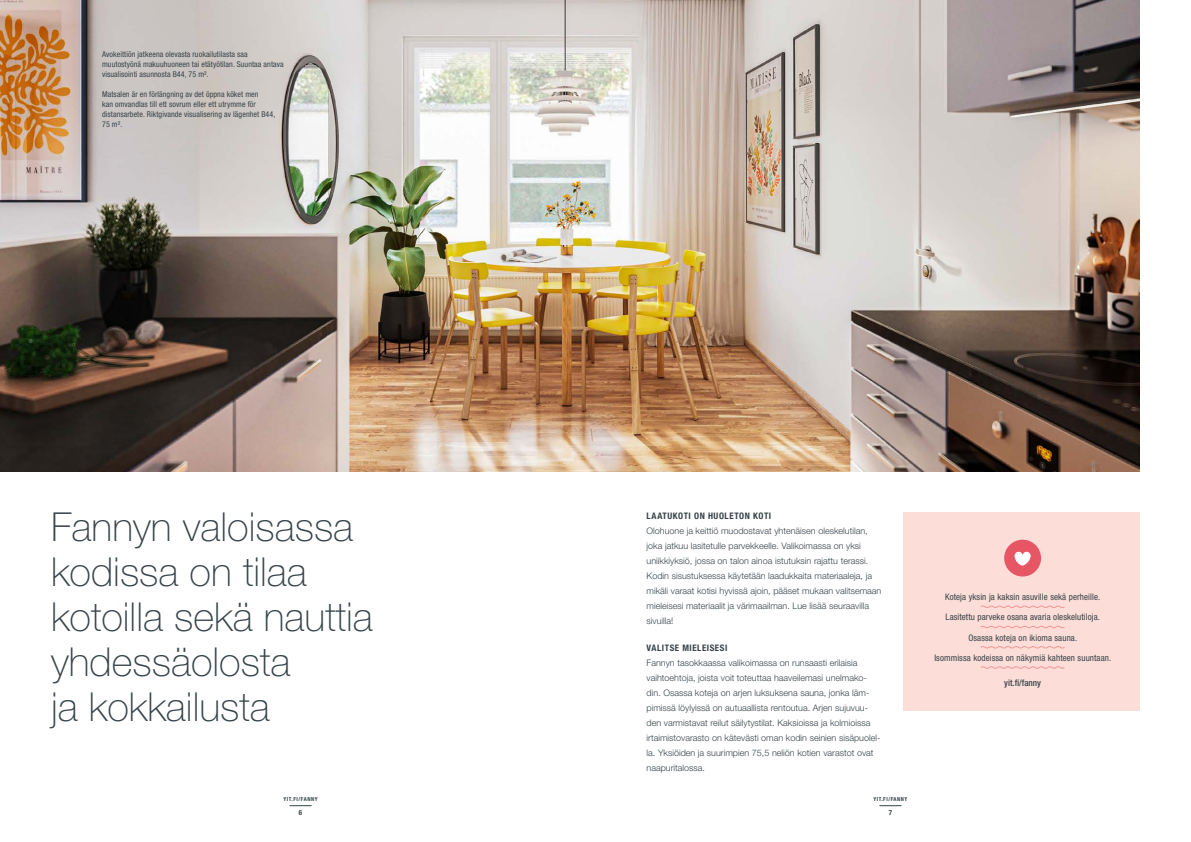
<style>
.page{position:relative;width:1191px;height:842px;background:#fff}
.page>*{position:absolute;margin:0;border:0;box-sizing:border-box;transform-origin:0 0}
.t1{font:100 40px/45px "Helvetica Neue LT Pro";color:#364349}
.t2{font:300 9px/15px "Helvetica Neue LT Pro";color:#364349}
.t3{font:condensed 9px "Helvetica Neue LT Pro";letter-spacing:.01em;color:#364349}
.t4{font:700 condensed 9px "Helvetica Neue LT Pro";letter-spacing:.06em;color:#364349}
.t5{font:500 condensed 9px "Helvetica Neue LT Pro";color:#364349}
.t6{font:condensed 8px/10px "Helvetica Neue LT Pro";letter-spacing:.01em;color:#364349}
.t7{font:700 condensed 7px "Helvetica Neue LT Pro";color:#364349}
.t8{font:700 condensed 5.5px "Helvetica Neue LT Pro";letter-spacing:.1em;color:#364349}
</style>
<div class="page">
<img style="left:0;top:0;width:1140px;height:471px">
<div style="left:904px;top:513px;width:236px;height:198px;background:#fcddd8"></div>
<svg style="left:980px;top:605px;width:85px;height:3px"></svg>
<svg style="left:980px;top:625px;width:85px;height:4px"></svg>
<svg style="left:980px;top:646px;width:85px;height:3px"></svg>
<svg style="left:980px;top:666px;width:85px;height:3px"></svg>
<div style="left:1004px;top:540px;width:37px;height:36px;background:#e65664;border-radius:50%"></div>
<svg style="left:1014px;top:552px;width:16px;height:14px"></svg>
<svg style="left:290px;top:805px;width:21px;height:1px"></svg>
<svg style="left:879px;top:805px;width:22px;height:1px"></svg>
<p class="t6" style="left:102px;top:49px;width:183px">Avokeittiön jatkeena olevasta ruokailutilasta saa muutostyönä makuuhuoneen tai etätyötilan. Suuntaa antava visualisointi asunnosta B44, 75 m².</p>
<p class="t6" style="left:102px;top:89px;width:175px">Matsalen är en förlängning av det öppna köket men<br>kan omvandlas till ett sovrum eller ett utrymme för distansarbete. Riktgivande visualisering av lägenhet B44, 75 m².</p>
<h1 class="t1" style="left:51px;top:504px;width:323px">Fannyn valoisassa kodissa on tilaa kotoilla sekä nauttia yhdessäolosta<br>ja kokkailusta</h1>
<p class="t4" style="left:646px;top:510px;width:126px">LAATUKOTI ON HUOLETON KOTI</p>
<p class="t2" style="left:646px;top:523px;width:236px">Olohuone ja keittiö muodostavat yhtenäisen oleskelutilan, joka jatkuu lasitetulle parvekkeelle. Valikoimassa on yksi uniikkiyksiö, jossa on talon ainoa istutuksin rajattu terassi.<br>Kodin sisustuksessa käytetään laadukkaita materiaaleja, ja mikäli varaat kotisi hyvissä ajoin, pääset mukaan valitsemaan mieleisesi materiaalit ja värimaailman. Lue lisää seuraavilla sivuilla!</p>
<p class="t4" style="left:646px;top:642px;width:82px">VALITSE MIELEISESI</p>
<p class="t2" style="left:646px;top:655px;width:235px">Fannyn tasokkaassa valikoimassa on runsaasti erilaisia vaihtoehtoja, joista voit toteuttaa haaveilemasi unelmako&shy;din. Osassa koteja on arjen luksuksena sauna, jonka läm&shy;pimissä löylyissä on autuaallista rentoutua. Arjen sujuvuu&shy;den varmistavat reilut säilytystilat. Kaksioissa ja kolmioissa irtaimistovarasto on kätevästi oman kodin seinien sisäpuolel&shy;la. Yksiöiden ja suurimpien 75,5 neliön kotien varastot ovat naapuritalossa.</p>
<p class="t8" style="left:283px;top:796px;width:36px">YIT.FI/FANNY</p>
<p class="t7" style="left:299px;top:808px;width:5px">6</p>
<p class="t8" style="left:873px;top:796px;width:36px">YIT.FI/FANNY</p>
<p class="t7" style="left:888px;top:808px;width:5px">7</p>
<p class="t3" style="left:945px;top:592px;width:156px">Koteja yksin ja kaksin asuville sekä perheille.</p>
<p class="t3" style="left:945px;top:612px;width:156px">Lasitettu parveke osana avaria oleskelutiloja.</p>
<p class="t3" style="left:968px;top:632px;width:110px">Osassa koteja on ikioma sauna.</p>
<p class="t3" style="left:934px;top:652px;width:178px">Isommissa kodeissa on näkymiä kahteen suuntaan.</p>
<p class="t5" style="left:1004px;top:678px;width:38px">yit.fi/fanny</p>
</div>
